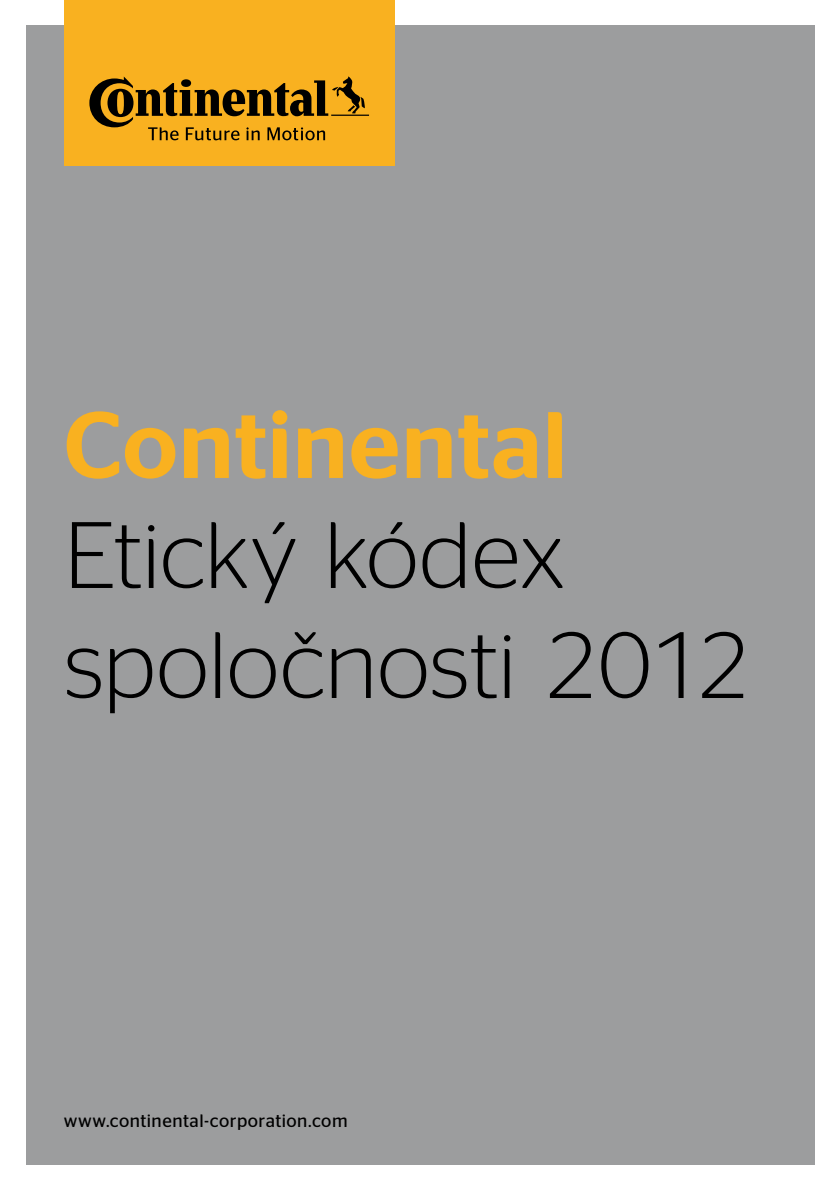
<style>
.page{position:relative;width:840px;height:1191px;background:#fff}
.page>*{position:absolute;margin:0;border:0;box-sizing:border-box;transform-origin:0 0}
.t1{font:300 94px/110px "Continental Stag Sans";color:#000}
.t2{font:500 94px "Continental Stag Sans";letter-spacing:.01em;color:#f9b120}
.t3{font:18px "Continental Stag Sans";letter-spacing:.025em;color:#000}
</style>
<div class="page">
<div style="left:26px;top:26px;width:788px;height:1139px;background:#9c9d9e"></div>
<div style="left:64px;top:0;width:330px;height:166px;background:#f9b120"></div>
<svg style="left:89px;top:77px;width:280px;height:63px"></svg>
<h1 class="t2" style="left:64px;top:391px;width:504px">Continental</h1>
<h1 class="t1" style="left:64px;top:499px;width:689px">Etický kódex spoločnosti 2012</h1>
<p class="t3" style="left:64px;top:1110px;width:285px">www.continental-corporation.com</p>
</div>
